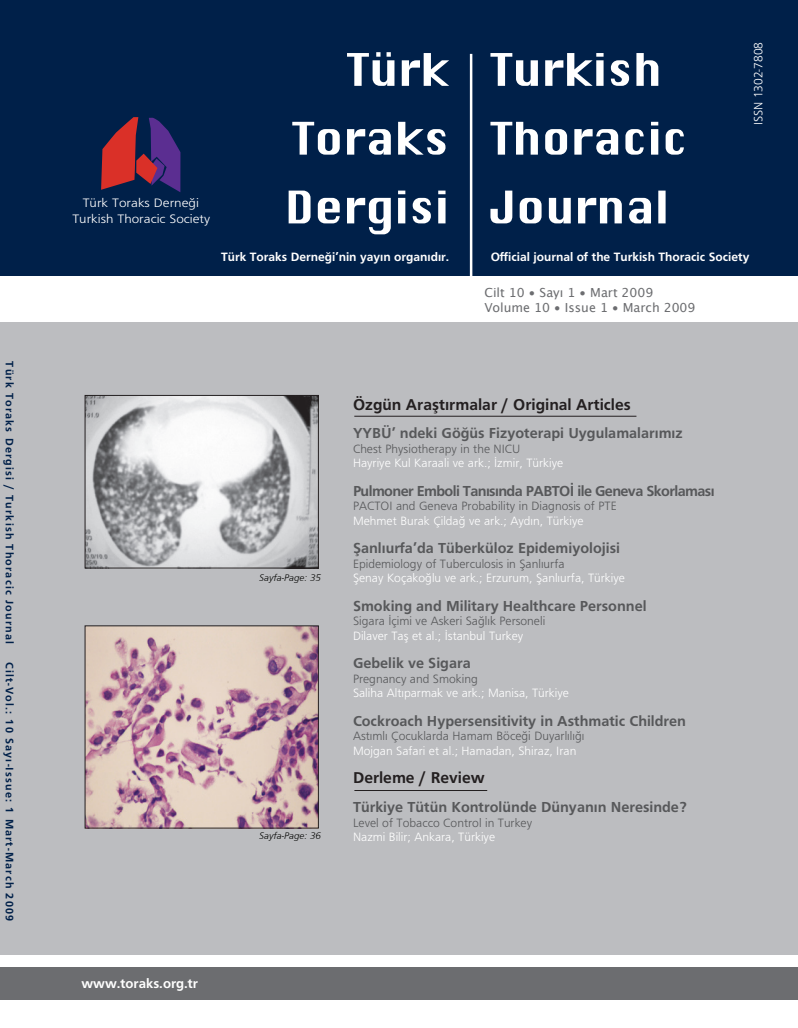
<style>
.page{position:relative;width:798px;height:1028px;background:#fff}
.page>*{position:absolute;margin:0;border:0;box-sizing:border-box;transform-origin:0 0}
.t1{font:16.25px "Gill Sans Boldpcw";color:#231f20}
.t2{font:15px "Gill Sans Boldpcw";color:#57585a}
.t3{font:15px "Gill Sans Boldpcw";letter-spacing:-.04em;color:#57585a}
.t4{font:13.75px "Gill Sans Boldpcw";color:#fff}
.t5{font:12.75px/16px "Gill Sans Lightpcw";color:#fff;text-align:center;scale:1.1 1}
.t6{font:12.5px "Gill Sans Lightpcw";color:#fff}
.t7{font:12.5px "Gill Sans Lightpcw";color:#57585a}
.t8{font:12.5px "Gill Sans Boldpcw";color:#fff}
.t9{font:12.5px/15px "Lucida Grande";color:#6c6d70}
.t10{font:11.25px "Gill Sans Boldpcw";letter-spacing:.1em;color:#002049}
.t11{font:italic 300 10px "Gill Sans";color:#040503}
</style>
<div class="page">
<div style="left:0;top:322px;width:797px;height:633px;background:#bcbdc0"></div>
<div style="left:0;top:967px;width:797px;height:33px;background:#6c6d70"></div>
<hr style="left:354px;top:416px;width:282px;height:1px;background:#231f20">
<hr style="left:354px;top:790px;width:133px;height:1px;background:#231f20">
<div style="left:0;top:0;width:797px;height:276px;background:#002049"></div>
<svg style="left:490px;top:191px;width:175px;height:32px"></svg>
<svg style="left:490px;top:122px;width:193px;height:33px"></svg>
<svg style="left:490px;top:53px;width:168px;height:33px"></svg>
<svg style="left:288px;top:191px;width:157px;height:43px"></svg>
<svg style="left:292px;top:122px;width:153px;height:33px"></svg>
<svg style="left:347px;top:52px;width:102px;height:34px"></svg>
<hr style="left:469px;top:54px;width:3px;height:227px;background:#fff">
<img style="left:87px;top:397px;width:229px;height:169px">
<div style="left:85px;top:395px;width:233px;height:173px;border:1px solid #231f20"></div>
<img style="left:87px;top:627px;width:229px;height:199px">
<div style="left:85px;top:625px;width:233px;height:203px;border:1px solid #231f20"></div>
<svg style="left:101px;top:117px;width:79px;height:75px"></svg>
<p class="t10" style="left:16px;top:361px;width:284px;rotate:90deg">Türk Toraks Dergisi / Turkish Thoracic Journal</p>
<p class="t10" style="left:16px;top:662px;width:261px;rotate:90deg">Cilt-Vol.: 10 Sayı-Issue: 1 Mart-March 2009</p>
<p class="t6" style="left:750px;top:125px;width:85px;rotate:-90deg">ISSN 1302-7808</p>
<p class="t5" style="left:72px;top:195px;width:127px">Türk Toraks Derneği<br>Turkish Thoracic Society</p>
<p class="t8" style="left:221px;top:249px;width:230px">Türk Toraks Derneği’nin yayın organıdır.</p>
<p class="t8" style="left:490px;top:249px;width:260px">Official journal of the Turkish Thoracic Society</p>
<p class="t9" style="left:484px;top:285px;width:212px">Cilt 10 • Sayı 1 • Mart 2009<br>Volume 10 • Issue 1 • March 2009</p>
<p class="t11" style="left:259px;top:572px;width:63px">Sayfa-Page: 35</p>
<p class="t11" style="left:259px;top:829px;width:63px">Sayfa-Page: 36</p>
<h1 class="t1" style="left:353px;top:395px;width:279px">Özgün Araştırmalar / Original Articles</h1>
<p class="t2" style="left:353px;top:424px;width:331px">YYBÜ’ ndeki Göğüs Fizyoterapi Uygulamalarımız</p>
<p class="t7" style="left:353px;top:441px;width:169px">Chest Physiotherapy in the NICU</p>
<p class="t6" style="left:353px;top:455px;width:212px">Hayriye Kul Karaali ve ark.; İzmir, Türkiye</p>
<p class="t3" style="left:353px;top:482px;width:363px">Pulmoner Emboli Tanısında PABTOİ ile Geneva Skorlaması</p>
<p class="t7" style="left:353px;top:498px;width:265px">PACTOI and Geneva Probability in Diagnosis of PTE</p>
<p class="t6" style="left:353px;top:513px;width:232px">Mehmet Burak Çildağ ve ark.; Aydın, Türkiye</p>
<p class="t2" style="left:353px;top:539px;width:268px">Şanlıurfa’da Tüberküloz Epidemiyolojisi</p>
<p class="t7" style="left:353px;top:556px;width:213px">Epidemiology of Tuberculosis in Şanlıurfa</p>
<p class="t6" style="left:353px;top:570px;width:273px">Şenay Koçakoğlu ve ark.; Erzurum, Şanlıurfa, Türkiye</p>
<p class="t2" style="left:353px;top:597px;width:295px">Smoking and Military Healthcare Personnel</p>
<p class="t7" style="left:353px;top:613px;width:194px">Sigara İçimi ve Askeri Sağlık Personeli</p>
<p class="t6" style="left:353px;top:628px;width:172px">Dilaver Taş et al.; İstanbul Turkey</p>
<p class="t2" style="left:353px;top:654px;width:119px">Gebelik ve Sigara</p>
<p class="t7" style="left:353px;top:671px;width:126px">Pregnancy and Smoking</p>
<p class="t6" style="left:353px;top:685px;width:217px">Saliha Altıparmak ve ark.; Manisa, Türkiye</p>
<p class="t2" style="left:353px;top:712px;width:334px">Cockroach Hypersensitivity in Asthmatic Children</p>
<p class="t7" style="left:353px;top:728px;width:233px">Astımlı Çocuklarda Hamam Böceği Duyarlılığı</p>
<p class="t6" style="left:353px;top:743px;width:225px">Mojgan Safari et al.; Hamadan, Shiraz, Iran</p>
<h1 class="t1" style="left:353px;top:768px;width:133px">Derleme / Review</h1>
<p class="t2" style="left:353px;top:798px;width:335px">Türkiye Tütün Kontrolünde Dünyanın Neresinde?</p>
<p class="t7" style="left:353px;top:815px;width:181px">Level of Tobacco Control in Turkey</p>
<p class="t6" style="left:353px;top:829px;width:144px">Nazmi Bilir; Ankara, Türkiye</p>
<p class="t4" style="left:81px;top:975px;width:118px">www.toraks.org.tr</p>
</div>
